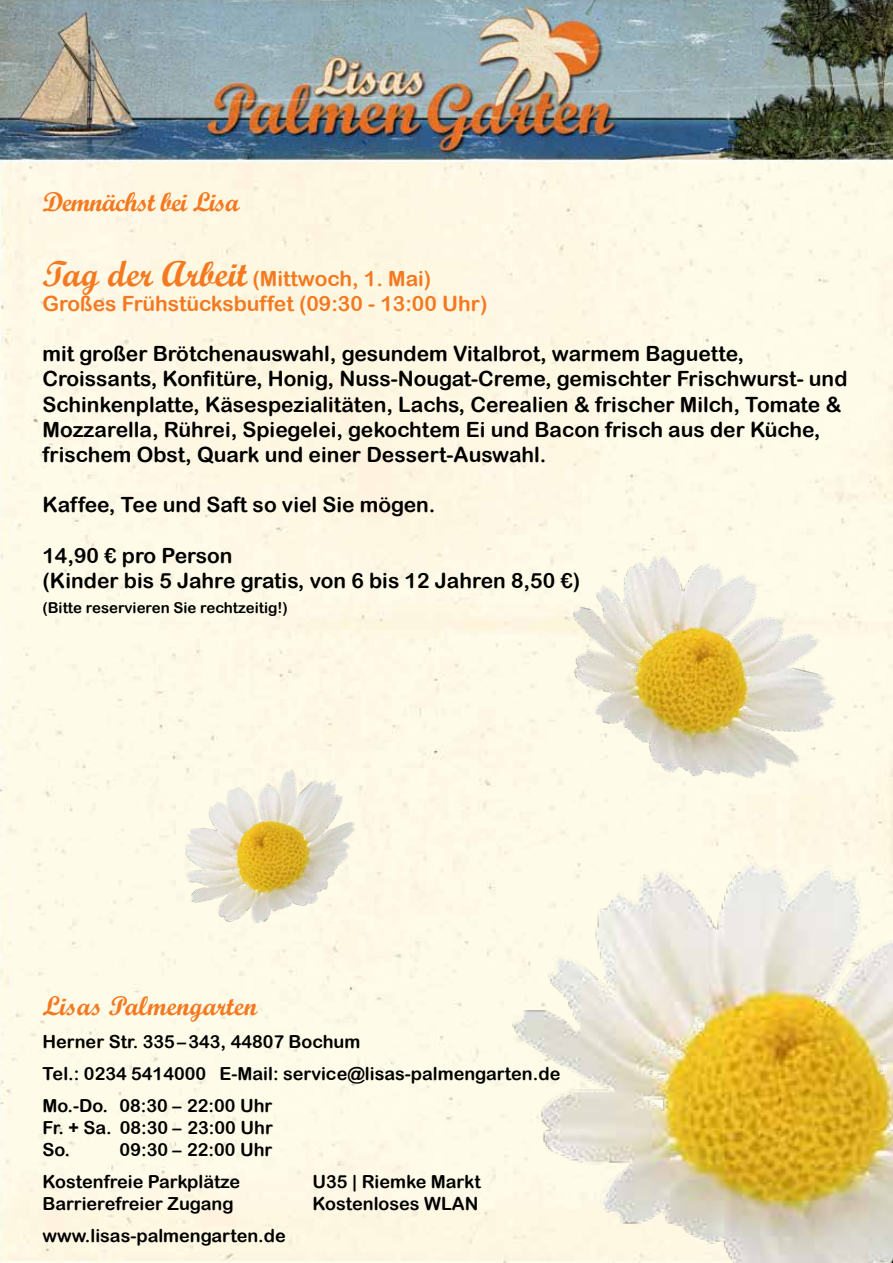
<style>
.page{position:relative;width:893px;height:1263px;background:#fff}
.page>*{position:absolute;margin:0;border:0;box-sizing:border-box;transform-origin:0 0}
.t1{font:27px "Script MT Bold";letter-spacing:-.01em;color:#f47920}
.t2{font:21px/25.2px "Arial Rounded MT Bold";color:#000}
.t3{font:21px/25.2px "Arial Rounded MT Bold";color:#f47920}
.t4{font:18px/32.4px "Arial Rounded MT Bold";color:#000}
.t5{font:15px "Arial Rounded MT Bold";color:#000}
.s1{font-family:"Script MT Bold";font-size:36px}
</style>
<div class="page">
<img style="left:0;top:0;width:893px;height:161px">
<img style="left:509px;top:840px;width:384px;height:423px">
<img style="left:148px;top:727px;width:260px;height:260px">
<img style="left:527px;top:523px;width:336px;height:334px">
<p class="t1" style="left:43px;top:185px;width:198px">Demnächst bei Lisa</p>
<p class="t3" style="left:43px;top:265px;width:446px"><span class="s1">Tag der Arbeit</span> (Mittwoch, 1. Mai)<br>Großes Frühstücksbuffet (09:30 - 13:00 Uhr)</p>
<p class="t2" style="left:43px;top:341px;width:806px">mit großer Brötchenauswahl, gesundem Vitalbrot, warmem Baguette, Croissants, Konfitüre, Honig, Nuss-Nougat-Creme, gemischter Frischwurst- und Schinkenplatte, Käsespezialitäten, Lachs, Cerealien &amp; frischer Milch, Tomate &amp; Mozzarella, Rührei, Spiegelei, gekochtem Ei und Bacon frisch aus der Küche, frischem Obst, Quark und einer Dessert-Auswahl.</p>
<p class="t2" style="left:43px;top:492px;width:394px">Kaffee, Tee und Saft so viel Sie mögen.</p>
<p class="t2" style="left:43px;top:542px;width:539px">14,90 € pro Person<br>(Kinder bis 5 Jahre gratis, von 6 bis 12 Jahren 8,50 €)</p>
<p class="t5" style="left:43px;top:599px;width:247px">(Bitte reservieren Sie rechtzeitig!)</p>
<p class="t1" style="left:43px;top:989px;width:216px">Lisas Palmengarten</p>
<p class="t4" style="left:43px;top:1025px;width:519px">Herner Str. 335–343, 44807 Bochum<br>Tel.: 0234 5414000 E-Mail: service@lisas-palmengarten.de<br>Mo.-Do. 08:30 – 22:00 Uhr</p>
<p class="t4" style="left:43px;top:1117px;width:232px;line-height:21.6px">Fr. + Sa. 08:30 – 23:00 Uhr<br>So.</p>
<p class="t4" style="left:43px;top:1133px;width:231px;text-indent:77px">09:30 – 22:00 Uhr<br>Kostenfreie Parkplätze</p>
<p class="t4" style="left:313px;top:1165px;width:170px">U35 | Riemke Markt</p>
<p class="t4" style="left:43px;top:1187px;width:193px">Barrierefreier Zugang</p>
<p class="t4" style="left:313px;top:1187px;width:167px">Kostenloses WLAN</p>
<p class="t4" style="left:43px;top:1219px;width:245px">www.lisas-palmengarten.de</p>
</div>
